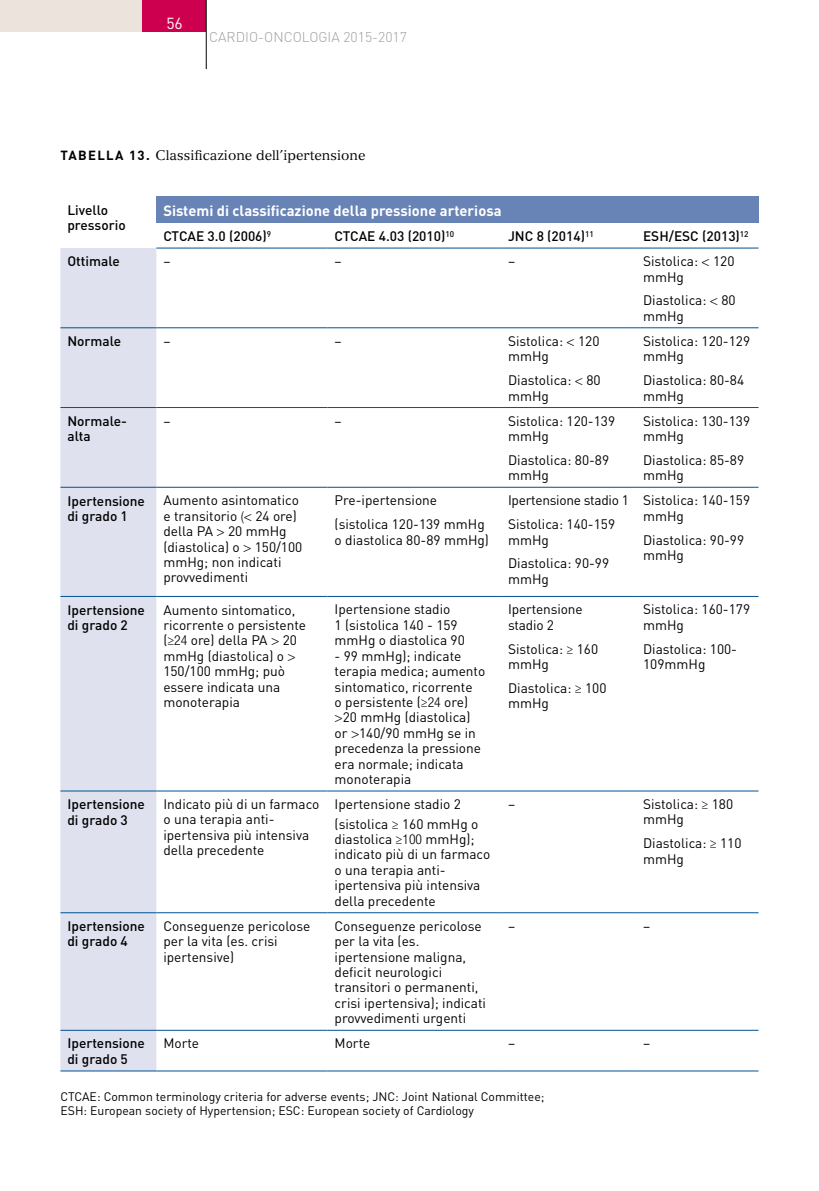
<style>
.page{position:relative;width:819px;height:1191px;background:#fff}
.page>*{position:absolute;margin:0;border:0;box-sizing:border-box;transform-origin:0 0}
.t1{font:15.75px "DIN";color:#fff}
.t2{font:700 14.7px "DIN";color:#fff}
.t3{font:300 14px "DIN";color:#9c9e9f}
.t4{font:13.65px/15.4px "DIN";color:#000}
.t5{font:500 13.65px/15.4px "DIN";color:#000}
.t6{font:13.65px "Versailles LT Std";color:#000}
.t7{font:13.65px/23.8px "DIN";letter-spacing:-.02em;color:#000}
.t8{font:700 13.12px "DIN";color:#000}
.t9{font:12.25px/14px "DIN";color:#000}
.s1{font-family:"DIN";font-weight:700;font-size:13.12px}
.s2{font-family:"Helvetica Neue LT Std";font-weight:300;font-stretch:condensed}
</style>
<div class="page">
<div style="left:0;top:0;width:206px;height:31px;background:#ece4dc"></div>
<div style="left:142px;top:0;width:64px;height:31px;background:#cd0050"></div>
<hr style="left:206px;top:0;width:1px;height:69px;background:#000">
<div style="left:156px;top:196px;width:602px;height:27px;background:#6883b5"></div>
<div style="left:60px;top:248px;width:96px;height:822px;background:#dfe1ee"></div>
<hr style="left:156px;top:248px;width:171px;height:1px;background:#005193">
<hr style="left:327px;top:248px;width:174px;height:1px;background:#005193">
<hr style="left:501px;top:248px;width:135px;height:1px;background:#005193">
<hr style="left:636px;top:248px;width:122px;height:1px;background:#005193">
<hr style="left:156px;top:327px;width:171px;height:1px;background:#005193">
<hr style="left:327px;top:327px;width:174px;height:1px;background:#005193">
<hr style="left:501px;top:327px;width:135px;height:1px;background:#005193">
<hr style="left:636px;top:327px;width:122px;height:1px;background:#005193">
<hr style="left:156px;top:407px;width:171px;height:1px;background:#005193">
<hr style="left:327px;top:407px;width:174px;height:1px;background:#005193">
<hr style="left:501px;top:407px;width:135px;height:1px;background:#005193">
<hr style="left:636px;top:407px;width:122px;height:1px;background:#005193">
<hr style="left:156px;top:487px;width:171px;height:1px;background:#005193">
<hr style="left:327px;top:487px;width:174px;height:1px;background:#005193">
<hr style="left:501px;top:487px;width:135px;height:1px;background:#005193">
<hr style="left:636px;top:487px;width:122px;height:1px;background:#005193">
<hr style="left:156px;top:596px;width:171px;height:1px;background:#005193">
<hr style="left:327px;top:596px;width:174px;height:1px;background:#005193">
<hr style="left:501px;top:596px;width:135px;height:1px;background:#005193">
<hr style="left:636px;top:596px;width:122px;height:1px;background:#005193">
<hr style="left:156px;top:790px;width:171px;height:1px;background:#005193">
<hr style="left:327px;top:790px;width:174px;height:1px;background:#005193">
<hr style="left:501px;top:790px;width:135px;height:1px;background:#005193">
<hr style="left:636px;top:790px;width:122px;height:1px;background:#005193">
<hr style="left:156px;top:912px;width:171px;height:1px;background:#005193">
<hr style="left:327px;top:912px;width:174px;height:1px;background:#005193">
<hr style="left:501px;top:912px;width:135px;height:1px;background:#005193">
<hr style="left:636px;top:912px;width:122px;height:1px;background:#005193">
<hr style="left:156px;top:1029px;width:171px;height:1px;background:#005193">
<hr style="left:327px;top:1029px;width:174px;height:1px;background:#005193">
<hr style="left:501px;top:1029px;width:135px;height:1px;background:#005193">
<hr style="left:636px;top:1029px;width:122px;height:1px;background:#005193">
<hr style="left:156px;top:1070px;width:171px;height:1px;background:#005193">
<hr style="left:327px;top:1070px;width:174px;height:1px;background:#005193">
<hr style="left:501px;top:1070px;width:135px;height:1px;background:#005193">
<hr style="left:636px;top:1070px;width:122px;height:1px;background:#005193">
<hr style="left:60px;top:327px;width:96px;height:1px;background:#005193">
<hr style="left:60px;top:407px;width:96px;height:1px;background:#005193">
<hr style="left:60px;top:487px;width:96px;height:1px;background:#005193">
<hr style="left:60px;top:596px;width:96px;height:1px;background:#005193">
<hr style="left:60px;top:790px;width:96px;height:1px;background:#005193">
<hr style="left:60px;top:912px;width:96px;height:1px;background:#005193">
<hr style="left:60px;top:1029px;width:96px;height:1px;background:#005193">
<hr style="left:60px;top:1070px;width:96px;height:1px;background:#005193">
<p class="t1" style="left:166px;top:13px;width:18px">56</p>
<p class="t3" style="left:209px;top:29px;width:199px">CARDIO-ONCOLOGIA 2015-2017</p>
<p class="t8" style="left:60px;top:146px;width:37px">Tabell</p>
<p class="t6" style="left:115px;top:147px;width:252px"><span class="s1">a 13.</span> Classificazione dell’ipertensione</p>
<p class="t5" style="left:67px;top:202px;width:60px">Livello pressorio</p>
<p class="t2" style="left:163px;top:201px;width:340px">Sistemi di classificazione della pressione arteriosa</p>
<p class="t5" style="left:163px;top:228px;width:109px">CTCAE 3.0 (2006)<sup>9</sup></p>
<p class="t5" style="left:334px;top:228px;width:121px">CTCAE 4.03 (2010)<sup>10</sup></p>
<p class="t5" style="left:508px;top:228px;width:87px">JNC 8 (2014)<sup>11</sup></p>
<p class="t5" style="left:643px;top:228px;width:107px">ESH/ESC (2013)<sup>12</sup></p>
<p class="t5" style="left:67px;top:253px;width:54px">Ottimale</p>
<p class="t4" style="left:163px;top:253px;width:9px">–</p>
<p class="t4" style="left:334px;top:253px;width:9px">–</p>
<p class="t4" style="left:508px;top:253px;width:9px">–</p>
<p class="t4" style="left:643px;top:253px;width:93px">Sistolica: <span class="s2">&lt;</span> 120 mmHg</p>
<p class="t4" style="left:643px;top:292px;width:94px">Diastolica: <span class="s2">&lt;</span> 80 mmHg</p>
<p class="t5" style="left:67px;top:333px;width:55px">Normale</p>
<p class="t4" style="left:163px;top:333px;width:9px">–</p>
<p class="t4" style="left:334px;top:333px;width:9px">–</p>
<p class="t4" style="left:508px;top:333px;width:93px">Sistolica: <span class="s2">&lt;</span> 120 mmHg</p>
<p class="t4" style="left:508px;top:372px;width:94px">Diastolica: <span class="s2">&lt;</span> 80 mmHg</p>
<p class="t4" style="left:643px;top:333px;width:109px">Sistolica: 120-129 mmHg</p>
<p class="t4" style="left:643px;top:372px;width:103px">Diastolica: 80-84 mmHg</p>
<p class="t5" style="left:67px;top:413px;width:61px">Normale&shy;alta</p>
<p class="t4" style="left:163px;top:413px;width:9px">–</p>
<p class="t4" style="left:334px;top:413px;width:9px">–</p>
<p class="t4" style="left:508px;top:413px;width:109px">Sistolica: 120-139 mmHg</p>
<p class="t4" style="left:508px;top:452px;width:103px">Diastolica: 80-89 mmHg</p>
<p class="t5" style="left:67px;top:492px;width:79px">I pertensione di grado 1</p>
<p class="t4" style="left:163px;top:492px;width:140px">Aumento asintomatico e transitorio <span class="s2">(&lt;</span> 24 ore) della PA <span class="s2">&gt;</span> 20 mmHg (diastolica) o <span class="s2">&gt;</span> 150/100 mmHg; non indicati provvedimenti</p>
<p class="t4" style="left:334px;top:488px;width:152px;line-height:23.8px">Pre-ipertensione (sistolica 120-139 mmHg</p>
<p class="t4" style="left:334px;top:531px;width:156px">o diastolica 80-89 mmHg)</p>
<p class="t5" style="left:67px;top:601px;width:79px">I pertensione di grado 2</p>
<p class="t4" style="left:163px;top:601px;width:144px">Aumento sintomatico, ricorrente o persistente (<span class="s2">≥24</span> ore) della PA <span class="s2">&gt;</span> 20 mmHg (diastolica) o <span class="s2">&gt;<br></span>150/100 mmHg; può essere indicata una monoterapia</p>
<p class="t4" style="left:334px;top:601px;width:132px">Ipertensione stadio<br>1 (sistolica 140 - 159 mmHg o diastolica 90</p>
<p class="t4" style="left:334px;top:648px;width:152px">- 99 mmHg); indicate terapia medica; aumento sintomatico, ricorrente<br>o persistente (<span class="s2">≥24</span> ore) <span class="s2">&gt;</span>20 mmHg (diastolica) or <span class="s2">&gt;</span>140/90 mmHg se in precedenza la pressione era normale; indicata monoterapia</p>
<p class="t7" style="left:508px;top:488px;width:122px">Ipertensione stadio 1<br>Sistolica: 140-159</p>
<p class="t4" style="left:508px;top:527px;width:103px;line-height:23.8px">mmHg<br>Diastolica: 90-99</p>
<p class="t4" style="left:508px;top:571px;width:42px">mmHg</p>
<p class="t4" style="left:508px;top:601px;width:76px">Ipertensione stadio 2</p>
<p class="t4" style="left:508px;top:641px;width:92px">Sistolica: <span class="s2">≥</span> 160 mmHg</p>
<p class="t4" style="left:508px;top:680px;width:100px">Diastolica: <span class="s2">≥</span> 100 mmHg</p>
<p class="t4" style="left:643px;top:413px;width:109px">Sistolica: 130-139 mmHg</p>
<p class="t4" style="left:643px;top:452px;width:103px">Diastolica: 85-89 mmHg</p>
<p class="t4" style="left:643px;top:492px;width:109px">Sistolica: 140-159 mmHg</p>
<p class="t4" style="left:643px;top:531px;width:103px">Diastolica: 90-99 mmHg</p>
<p class="t4" style="left:643px;top:601px;width:109px">Sistolica: 160-179 mmHg</p>
<p class="t4" style="left:643px;top:641px;width:95px">Diastolica: 100-<br>109mmHg</p>
<p class="t5" style="left:67px;top:796px;width:79px">I pertensione di grado 3</p>
<p class="t4" style="left:163px;top:796px;width:158px">Indicato più di un farmaco o una terapia anti&shy;ipertensiva più intensiva della precedente</p>
<p class="t4" style="left:334px;top:794px;width:145px;line-height:19.6px">Ipertensione stadio 2 (sistolica <span class="s2">≥</span> 160 mmHg o</p>
<p class="t4" style="left:334px;top:831px;width:157px">diastolica <span class="s2">≥100</span> mmHg); indicato più di un farmaco o una terapia anti&shy;ipertensiva più intensiva della precedente</p>
<p class="t4" style="left:508px;top:796px;width:9px">–</p>
<p class="t4" style="left:643px;top:796px;width:92px">Sistolica: <span class="s2">≥</span> 180 mmHg</p>
<p class="t4" style="left:643px;top:835px;width:100px">Diastolica: <span class="s2">≥</span> 110 mmHg</p>
<p class="t5" style="left:67px;top:917px;width:79px">I pertensione di grado 4</p>
<p class="t4" style="left:163px;top:918px;width:149px">Conseguenze pericolose per la vita (es. crisi ipertensive)</p>
<p class="t4" style="left:334px;top:918px;width:153px">Conseguenze pericolose per la vita (es. ipertensione maligna, deficit neurologici transitori o permanenti, crisi ipertensiva); indicati provvedimenti urgenti</p>
<p class="t4" style="left:508px;top:918px;width:9px">–</p>
<p class="t4" style="left:643px;top:918px;width:9px">–</p>
<p class="t5" style="left:67px;top:1035px;width:79px">I pertensione di grado 5</p>
<p class="t4" style="left:163px;top:1035px;width:37px">Morte</p>
<p class="t4" style="left:334px;top:1035px;width:37px">Morte</p>
<p class="t4" style="left:508px;top:1035px;width:9px">–</p>
<p class="t4" style="left:643px;top:1035px;width:9px">–</p>
<p class="t9" style="left:60px;top:1089px;width:485px">CTCAE: Common terminology criteria for adverse events; JNC: Joint National Committee;<br>ESH: European society of Hypertension; ESC: European society of Cardiology</p>
</div>
